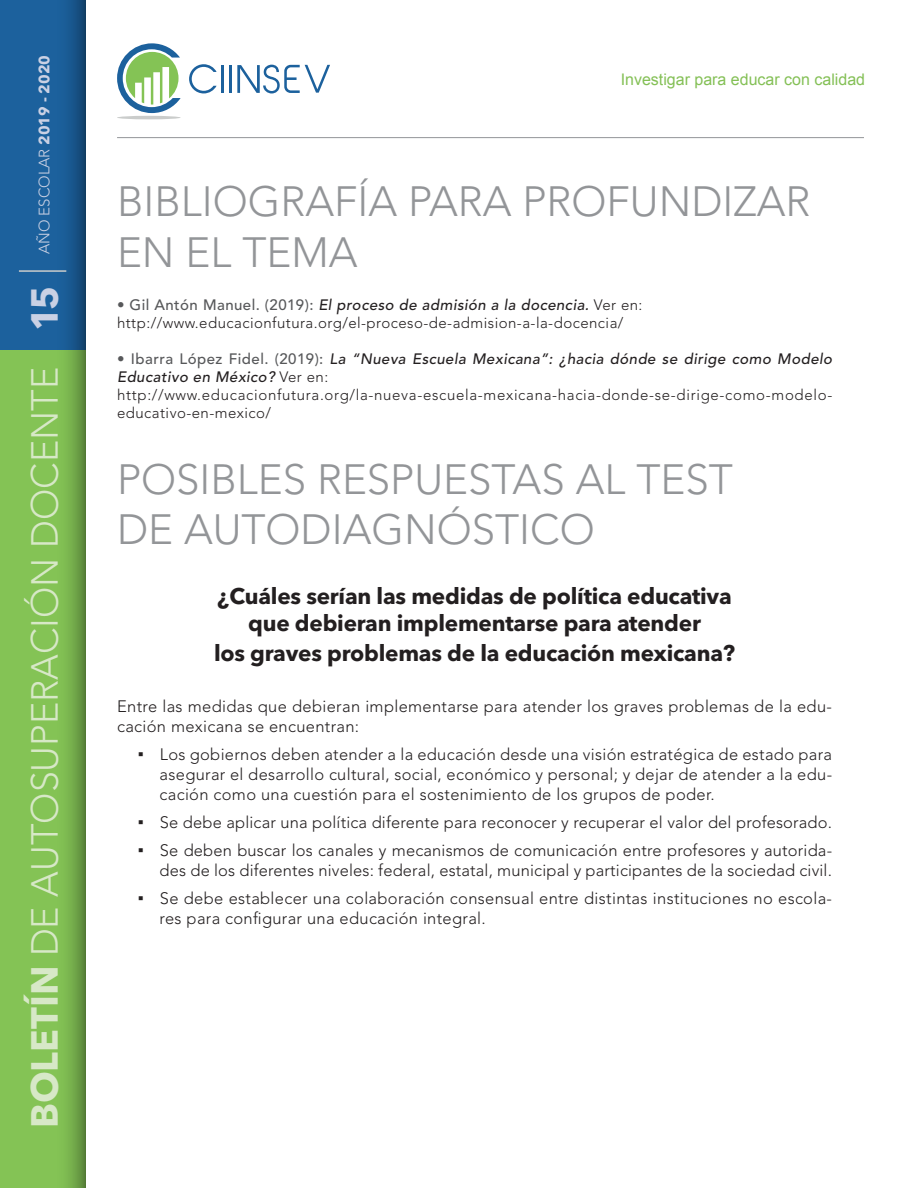
<style>
.page{position:relative;width:918px;height:1188px;background:#fff}
.page>*{position:absolute;margin:0;border:0;box-sizing:border-box;transform-origin:0 0}
.t1{font:300 42px "Avenir LT Std";color:#939598}
.t2{font:300 37.5px "Avenir LT Std";color:#d7e8c7}
.t3{font:700 22.5px/27px "Avenir Next LT Pro";letter-spacing:-.01em;color:#231f20;text-align:center}
.t4{font:300 16.5px/19.8px "Avenir LT Std";letter-spacing:.02em;color:#231f20}
.t5{font:16.05px "Arial";color:#84c056}
.t6{font:300 15px/18px "Avenir LT Std";letter-spacing:.045em;color:#231f20}
.t7{font:300 15px "Avenir LT Std";color:#cad1e4}
.s1{font-family:"Avenir Next LT Pro";font-weight:700}
.s2{font-family:"Avenir Next LT Pro";font-weight:700;color:#cad1e4}
.s3{font-weight:500;color:#57585a}
.s4{font-weight:500;font-style:italic}
.s5{font-family:"Akzidenz Grotesk BQ";font-weight:500}
</style>
<div class="page">
<svg style="left:117px;top:43px;width:64px;height:70px"></svg>
<hr style="left:117px;top:116px;width:64px;height:3px;background:#cacccb;border-radius:50%">
<hr style="left:221px;top:65px;width:3px;height:28px;background:#1c619d">
<hr style="left:229px;top:65px;width:3px;height:28px;background:#1c619d">
<svg style="left:237px;top:65px;width:93px;height:28px"></svg>
<svg style="left:189px;top:64px;width:28px;height:29px"></svg>
<div style="left:0;top:350px;width:85px;height:838px;background:#84c355"></div>
<div style="left:0;top:0;width:85px;height:350px;background:#1c619d"></div>
<svg style="left:66px;top:0;width:19px;height:1188px"></svg>
<hr style="left:117px;top:137px;width:747px;height:1px;background:#939598">
<hr style="left:19px;top:270px;width:47px;height:2px;background:#cacccb">
<p class="t7" style="left:35px;top:254px;width:200px;rotate:-90deg">año escolar <span class="s1">2019 - 2020</span></p>
<h2 class="t2" style="left:23px;top:1128px;width:844px;rotate:-90deg"><span class="s1">Boletín</span> de Autosuperación Docente <span class="s2">15</span></h2>
<p class="t5" style="left:621px;top:69px;width:246px">Investigar para educar con calidad</p>
<h1 class="t1" style="left:117px;top:177px;width:22px">BIBLIO</h1>
<h1 class="t1" style="left:248px;top:177px;width:302px">GRAFÍA PARA PRO</h1>
<h1 class="t1" style="left:607px;top:177px;width:49px">FUNDI</h1>
<h1 class="t1" style="left:733px;top:177px;width:73px">ZAR</h1>
<h1 class="t1" style="left:117px;top:228px;width:242px">EN EL TEMA</h1>
<p class="t6" style="left:117px;top:296px;width:527px"><span class="s3">• Gil Antón Manuel. (2019):</span> <span class="s4">El proceso de admisión a la docencia.</span> Ver en: http://www.educacionfutura.org/el-proceso-de-admision-a-la-docencia/</p>
<p class="t6" style="left:117px;top:350px;width:717px"><span class="s3">• Ibarra López Fidel. (2019):</span> <span class="s4">La “Nueva Escuela Mexicana”: ¿hacia dónde se dirige como Modelo Educativo en México?</span> Ver en: http://www.educacionfutura.org/la-nueva-escuela-mexicana-hacia-donde-se-dirige-como-modelo&shy;educativo-en-mexico/</p>
<h1 class="t1" style="left:117px;top:455px;width:226px">posibles RESPUEST</h1>
<h1 class="t1" style="left:513px;top:455px;width:149px">AS AL TEST</h1>
<h1 class="t1" style="left:117px;top:505px;width:122px">DE AUTODI</h1>
<h1 class="t1" style="left:343px;top:505px;width:89px">AGNÓSTICO</h1>
<h3 class="t3" style="left:217px;top:582px;width:516px">¿Cuáles serían las medidas de política educativa que debieran implementarse para atender</h3>
<h3 class="t3" style="left:214px;top:640px;width:523px">los graves problemas de la educación mexicana?</h3>
<p class="t4" style="left:117px;top:696px;width:716px">Entre las medidas que debieran implementarse para atender los graves problemas de la edu&shy;cación mexicana se encuentran:</p>
<p class="t4" style="left:160px;top:744px;width:674px;text-align:justify;text-indent:-21px"><span class="s5">•</span> Los gobiernos deben atender a la educación desde una visión estratégica de estado para asegurar el desarrollo cultural, social, económico y personal; y dejar de atender a la edu&shy;cación como una cuestión para el sostenimiento de los grupos de poder.</p>
<p class="t4" style="left:138px;top:812px;width:695px"><span class="s5">•</span> Se debe aplicar una política diferente para reconocer y recuperar el valor del profesorado.</p>
<p class="t4" style="left:138px;top:841px;width:695px;text-align:right"><span class="s5">•</span> Se deben buscar los canales y mecanismos de comunicación entre profesores y autorida&shy;des de los diferentes niveles: federal, estatal, municipal y participantes de la sociedad civil.</p>
<p class="t4" style="left:160px;top:889px;width:674px;text-indent:-21px"><span class="s5">•</span> Se debe establecer una colaboración consensual entre distintas instituciones no escola&shy;res para configurar una educación integral.</p>
</div>
